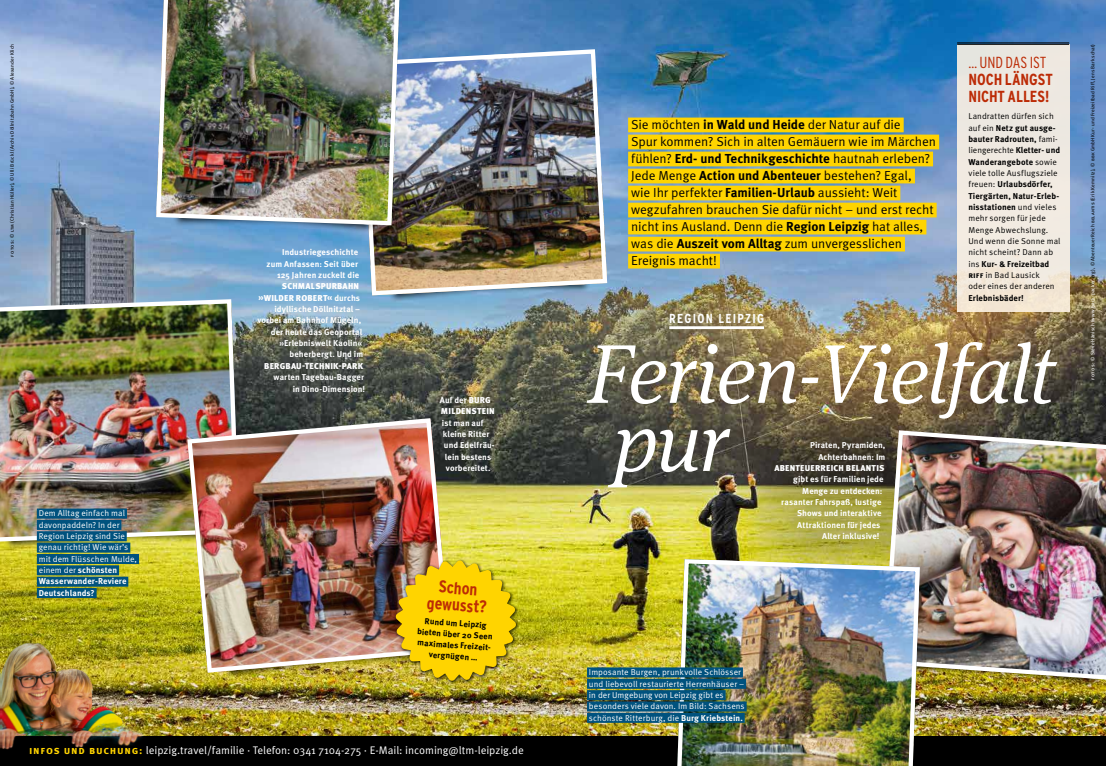
<style>
.page{position:relative;width:1106px;height:766px;background:#fff}
.page>*{position:absolute;margin:0;border:0;box-sizing:border-box;transform-origin:0 0}
.t1{font:italic 300 84px/68px "Meta Serif Pro";letter-spacing:-.025em;color:#fff}
.t2{font:700 17px/17px "Interstate Condensed";color:#bc2b06;text-align:center}
.t3{font:700 16px/17px "Interstate Condensed";letter-spacing:-.005em;color:#bc2b06}
.t4{font:300 16px "Interstate Condensed";letter-spacing:-.005em;color:#bc2b06}
.t5{font:13px/17px "Meta Pro Norm";letter-spacing:-.01em;color:#000}
.t6{font:700 13px "Meta Pro";letter-spacing:-.01em;color:#000}
.t7{font:700 13px "Interstate Condensed";letter-spacing:.095em;color:#fff}
.t8{font:11px "Meta Pro Norm";letter-spacing:-.005em;color:#fff}
.t9{font:700 8.5px/11.3px "Meta Pro";letter-spacing:.01em;color:#fff;text-align:right}
.t10{font:8.5px/11.3px "Meta Pro Norm";letter-spacing:.01em;color:#fff}
.t11{font:700 8.5px/11.3px "Meta Pro";letter-spacing:.01em;color:#000}
.t12{font:8.5px/11.3px "Meta Pro Norm";letter-spacing:.005em;color:#000}
.t13{font:900 8.5px/11.3px "Meta Pro";letter-spacing:.025em;color:#fff}
.t14{font:5px "Meta Pro";letter-spacing:.025em;color:#000}
.s1{color:#fff}
.s2{font-family:"Meta Pro Norm";font-weight:400}
.s3{font-family:"Meta Pro";font-weight:700}
.s4{font-weight:700}
.s5{font-family:"Meta Pro";font-weight:700;color:#ffd400}
</style>
<div class="page">
<img style="left:0;top:0;width:1106px;height:736px">
<div style="left:553px;top:736px;width:553px;height:29px;background:#000"></div>
<div style="left:0;top:736px;width:553px;height:29px;background:#000"></div>
<svg style="left:738px;top:459px;width:80px;height:80px"></svg>
<svg style="left:778px;top:420px;width:79px;height:79px"></svg>
<svg style="left:738px;top:420px;width:80px;height:79px;background:#554e39"></svg>
<svg style="left:818px;top:459px;width:79px;height:80px"></svg>
<svg style="left:818px;top:499px;width:79px;height:79px"></svg>
<svg style="left:857px;top:499px;width:80px;height:79px"></svg>
<svg style="left:778px;top:499px;width:79px;height:79px;background:#aeaa46"></svg>
<svg style="left:738px;top:499px;width:80px;height:79px;background:#c4be43"></svg>
<svg style="left:818px;top:420px;width:79px;height:79px;background:#4d452e"></svg>
<svg style="left:857px;top:420px;width:80px;height:79px;background:#463e2d"></svg>
<hr style="left:669px;top:326px;width:95px;height:3px;background:#fff">
<div style="left:957px;top:45px;width:112px;height:267px;background:linear-gradient(to right,#f0e9df,#f0e9df)"></div>
<hr style="left:957px;top:43px;width:112px;height:1px;background:#000">
<hr style="left:957px;top:44px;width:112px;height:1px;background:#000">
<div style="left:2px;top:485px;width:221px;height:64px;background:#000;opacity:.75"></div>
<img style="left:0;top:299px;width:239px;height:242px">
<div style="left:386px;top:236px;width:204px;height:67px;background:#000;opacity:.75"></div>
<img style="left:360px;top:49px;width:247px;height:246px">
<div style="left:360px;top:49px;width:247px;height:246px;border:4px solid #fff;border-radius:12px"></div>
<div style="left:173px;top:169px;width:203px;height:64px;background:#000;opacity:.75"></div>
<img style="left:156px;top:0;width:244px;height:225px">
<div style="left:899px;top:617px;width:204px;height:70px;background:#000;opacity:.75"></div>
<img style="left:882px;top:430px;width:224px;height:250px">
<img style="left:677px;top:559px;width:242px;height:206px">
<img style="left:0;top:629px;width:160px;height:121px">
<img style="left:187px;top:419px;width:264px;height:253px">
<div style="left:187px;top:418px;width:263px;height:254px;border:4px solid #fff;border-radius:20px"></div>
<div style="left:628px;top:117px;width:275px;height:15px;background:#ffd400"></div>
<div style="left:628px;top:134px;width:311px;height:15px;background:#ffd400"></div>
<div style="left:628px;top:151px;width:305px;height:15px;background:#ffd400"></div>
<div style="left:628px;top:169px;width:287px;height:14px;background:#ffd400"></div>
<div style="left:628px;top:186px;width:272px;height:14px;background:#ffd400"></div>
<div style="left:628px;top:203px;width:308px;height:14px;background:#ffd400"></div>
<div style="left:628px;top:220px;width:298px;height:14px;background:#ffd400"></div>
<div style="left:628px;top:237px;width:277px;height:14px;background:#ffd400"></div>
<div style="left:628px;top:254px;width:92px;height:14px;background:#ffd400"></div>
<div style="left:394px;top:558px;width:126px;height:126px;background:#000;opacity:.75"></div>
<img style="left:226px;top:559px;width:290px;height:122px">
<div style="left:37px;top:508px;width:90px;height:10px;background:#00527e"></div>
<div style="left:37px;top:519px;width:84px;height:10px;background:#00527e"></div>
<div style="left:37px;top:531px;width:90px;height:10px;background:#00527e"></div>
<div style="left:37px;top:542px;width:93px;height:10px;background:#00527e"></div>
<div style="left:37px;top:554px;width:102px;height:10px;background:#00527e"></div>
<div style="left:37px;top:565px;width:82px;height:10px;background:#00527e"></div>
<div style="left:37px;top:576px;width:91px;height:10px;background:#00527e"></div>
<div style="left:37px;top:588px;width:60px;height:10px;background:#00527e"></div>
<div style="left:587px;top:667px;width:156px;height:10px;background:#00527e"></div>
<div style="left:587px;top:678px;width:159px;height:10px;background:#00527e"></div>
<div style="left:587px;top:690px;width:138px;height:10px;background:#00527e"></div>
<div style="left:587px;top:701px;width:159px;height:10px;background:#00527e"></div>
<div style="left:587px;top:712px;width:157px;height:10px;background:#00527e"></div>
<p class="t14" style="left:8px;top:256px;width:214px;rotate:-90deg">Fotos: © LTM (Christian Hüller), © Ulli Brückl (Archiv Döllnitzbahn GmbH), © Alexander Klich</p>
<p class="t14" style="left:1089px;top:380px;width:337px;rotate:-90deg"><span class="s1">Fotos: © Steve Hänisch (www.back-packer.</span>org), © AbenteuerReich Belantis (Erik Kemnitz), © BBK GmbH Kur- und Freizeitbad Riff, Jens Barkschat)</p>
<h3 class="t4" style="left:968px;top:53px;width:80px">… UND DAS IST</h3>
<h3 class="t3" style="left:968px;top:71px;width:86px">NOCH LÄNGST<br>NICHT ALLES!</h3>
<p class="t12" style="left:968px;top:110px;width:87px">Landratten dürfen sich</p>
<p class="t11" style="left:968px;top:121px;width:91px"><span class="s2">auf ein</span> Netz gut ausge&shy;bauter Radrouten, <span class="s2">fami-</span></p>
<p class="t12" style="left:968px;top:144px;width:93px">liengerechte <span class="s3">Kletter- und</span></p>
<p class="t11" style="left:968px;top:155px;width:90px">Wanderangebote <span class="s2">sowie</span></p>
<p class="t12" style="left:968px;top:167px;width:91px">viele tolle Ausflugsziele</p>
<p class="t11" style="left:968px;top:178px;width:92px"><span class="s2">freuen:</span> Urlaubsdörfer,<br>Tiergärten, Natur-Erleb&shy;nisstationen <span class="s2">und vieles</span></p>
<p class="t12" style="left:968px;top:212px;width:94px">mehr sorgen für jede<br>Menge Abwechslung.<br>Und wenn die Sonne mal nicht scheint? Dann ab</p>
<p class="t11" style="left:968px;top:257px;width:82px"><span class="s2">ins</span> Kur- &amp; Freizeitbad</p>
<p class="t12" style="left:968px;top:269px;width:88px"><span class="s3">RIFF</span> in Bad Lausick oder eines der anderen</p>
<p class="t11" style="left:968px;top:291px;width:57px">Erlebnisbäder!</p>
<h3 class="t5" style="left:631px;top:115px;width:306px">Sie möchten <span class="s3">in Wald und Heide</span> der Natur auf die<br>Spur kommen? Sich in alten Gemäuern wie im Märchen</h3>
<h3 class="t6" style="left:631px;top:148px;width:300px"><span class="s2">fühlen?</span> Erd- und Technikgeschichte <span class="s2">hautnah erleben?</span></h3>
<p class="t5" style="left:631px;top:166px;width:304px">Jede Menge <span class="s3">Action und Abenteuer</span> bestehen? Egal, wie Ihr perfekter <span class="s3">Familien-Urlaub</span> aussieht: Weit wegzufahren brauchen Sie dafür nicht – und erst recht nicht ins Ausland. Denn die <span class="s3">Region Leipzig</span> hat alles, was die <span class="s3">Auszeit vom Alltag</span> zum unvergesslichen Ereignis macht!</p>
<p class="t9" style="left:266px;top:246px;width:94px">Industriegeschichte zum Anfassen: Seit über<br>125 Jahren zuckelt die</p>
<p class="t13" style="left:282px;top:280px;width:79px">SCHMALSPURBAHN</p>
<p class="t13" style="left:258px;top:291px;width:103px">»WILDER ROBERT« <span class="s4">durchs</span></p>
<p class="t9" style="left:274px;top:303px;width:87px">idyllische Döllnitztal –</p>
<p class="t9" style="left:257px;top:314px;width:105px">vorbei am Bahnhof Mügeln,</p>
<p class="t9" style="left:271px;top:325px;width:93px">der heute das Geoportal</p>
<p class="t9" style="left:279px;top:337px;width:84px">»Erlebniswelt Kaolin«</p>
<p class="t9" style="left:289px;top:348px;width:75px">beherbergt. Und im</p>
<p class="t13" style="left:264px;top:359px;width:100px">BERGBAU-TECHNIK-PARK</p>
<p class="t9" style="left:273px;top:371px;width:93px">warten Tagebau-Bagger in Dino-Dimension!</p>
<h3 class="t7" style="left:669px;top:311px;width:96px">REGION LEIPZIG</h3>
<h1 class="t1" style="left:613px;top:335px;width:444px;text-indent:-26px">Ferien-Vielfalt pur</h1>
<p class="t13" style="left:440px;top:394px;width:56px"><span class="s4">Auf der</span> BURG<br>MILDENSTEIN</p>
<p class="t9" style="left:442px;top:416px;width:43px">ist man auf</p>
<p class="t9" style="left:443px;top:427px;width:48px">kleine Ritter</p>
<p class="t9" style="left:444px;top:439px;width:52px">und Edelfräu-</p>
<p class="t9" style="left:445px;top:450px;width:48px">lein bestens</p>
<p class="t9" style="left:446px;top:461px;width:46px">vorbereitet.</p>
<p class="t9" style="left:810px;top:439px;width:77px">Piraten, Pyramiden,<br>Achterbahnen: Im</p>
<p class="t13" style="left:774px;top:462px;width:112px">ABENTEUERREICH BELANTIS</p>
<p class="t9" style="left:793px;top:473px;width:92px">gibt es für Familien jede</p>
<p class="t9" style="left:802px;top:484px;width:82px">Menge zu entdecken:</p>
<p class="t9" style="left:781px;top:495px;width:102px">rasanter Fahrspaß, lustige</p>
<p class="t9" style="left:797px;top:507px;width:86px">Shows und interaktive</p>
<p class="t9" style="left:797px;top:518px;width:85px">Attraktionen für jedes</p>
<p class="t9" style="left:822px;top:529px;width:59px">Alter inklusive!</p>
<p class="t10" style="left:39px;top:507px;width:100px">Dem Alltag einfach mal davonpaddeln? In der<br>Region Leipzig sind Sie genau richtig! Wie wär’s mit dem Flüsschen Mulde,</p>
<p class="t9" style="left:39px;top:563px;width:89px;text-align:left"><span class="s2">einem der</span> schönsten<br>Wasserwander-Reviere<br>Deutschlands?</p>
<h2 class="t2" style="left:429px;top:577px;width:62px;rotate:4deg">Schon gewusst?</h2>
<p class="t11" style="left:418px;top:614px;width:78px;line-height:11px;text-align:center;rotate:4deg">Rund um Leipzig bieten über 20 Seen maximales Freizeit&shy;vergnügen …</p>
<p class="t8" style="left:29px;top:741px;width:496px"><span class="s5">Infos und Buchung:</span> leipzig.travel/familie · Telefon: 0341 7104-275 · E-Mail: incoming@ltm-leipzig.de</p>
<p class="t10" style="left:589px;top:666px;width:157px">Imposante Burgen, prunkvolle Schlösser und liebevoll restaurierte Herrenhäuser – in der Umgebung von Leipzig gibt es besonders viele davon. Im Bild: Sachsens schönste Ritterburg, die <span class="s3">Burg Kriebstein.</span></p>
</div>
